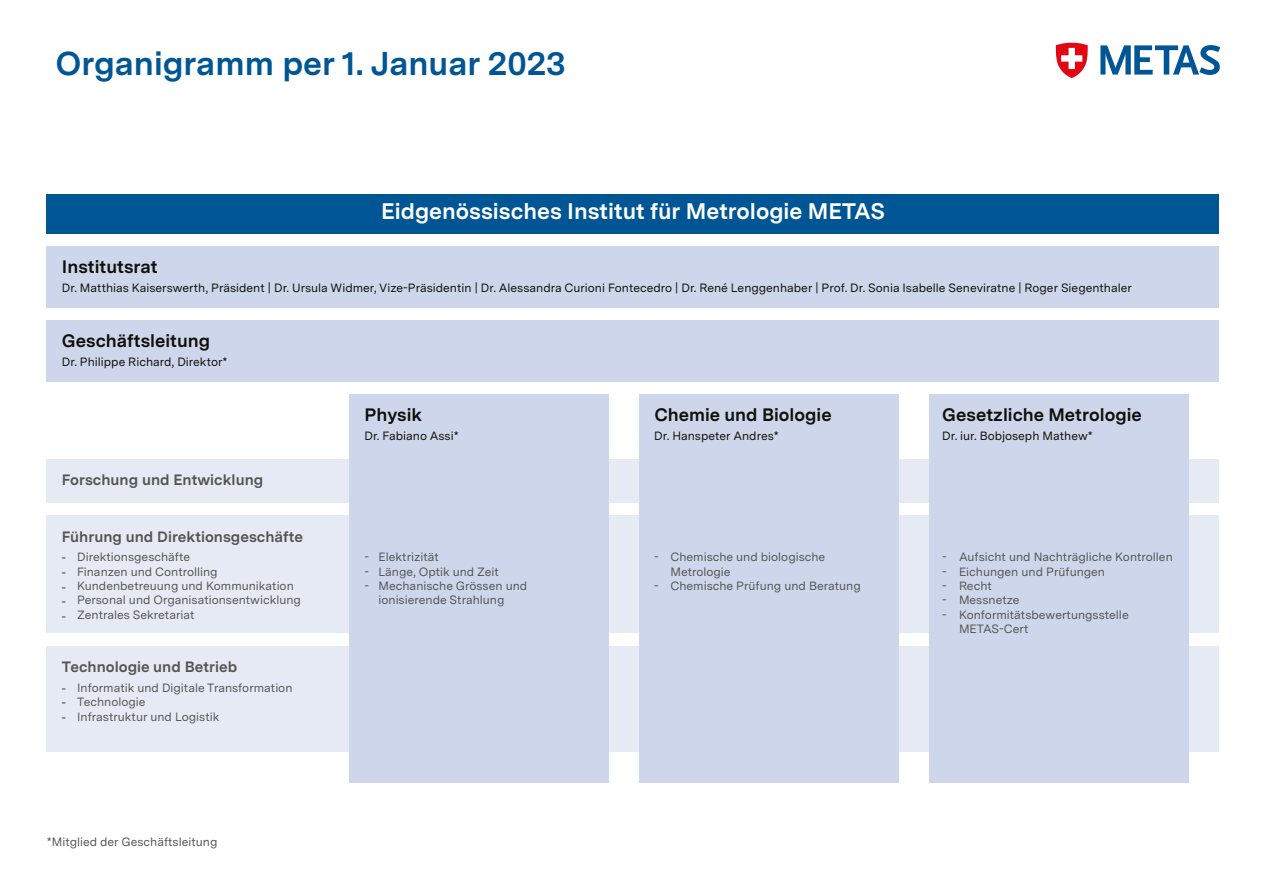
<style>
.page{position:relative;width:1263px;height:893px;background:#fff}
.page>*{position:absolute;margin:0;border:0;box-sizing:border-box;transform-origin:0 0}
.t1{font:700 33px "Messina Sans";color:#005694}
.t2{font:700 22.5px "Messina Sans";color:#fff}
.t3{font:700 18px "Messina Sans";color:#0f0f0a}
.t4{font:700 15px "Messina Sans";color:#525652}
.t5{font:12.15px/14.7px "Arial";color:#525652;text-align:justify}
.t6{font:12px/14.4px "Messina Sans";color:#525652}
.t7{font:12px "Messina Sans";color:#10100a}
</style>
<div class="page">
<svg style="left:1055px;top:43px;width:33px;height:35px"></svg>
<svg style="left:1100px;top:45px;width:120px;height:30px"></svg>
<div style="left:47px;top:646px;width:1172px;height:105px;background:#e6eaf5"></div>
<div style="left:47px;top:515px;width:1172px;height:118px;background:#e6eaf5"></div>
<div style="left:47px;top:459px;width:1172px;height:44px;background:#e6eaf5"></div>
<div style="left:639px;top:394px;width:260px;height:388px;background:#cdd6ea"></div>
<div style="left:47px;top:247px;width:1172px;height:61px;background:#cdd6ea"></div>
<div style="left:47px;top:320px;width:1172px;height:61px;background:#cdd6ea"></div>
<div style="left:349px;top:394px;width:260px;height:388px;background:#cdd6ea"></div>
<div style="left:929px;top:394px;width:259px;height:388px;background:#cdd6ea"></div>
<div style="left:47px;top:194px;width:1172px;height:40px;background:#005694"></div>
<h1 class="t1" style="left:55px;top:39px;width:512px">Organigramm per 1. Januar 2023</h1>
<h3 class="t3" style="left:62px;top:253px;width:97px">Institutsrat</h3>
<h2 class="t2" style="left:381px;top:195px;width:505px">Eidgenössisches Institut für Metrologie METAS</h2>
<p class="t7" style="left:62px;top:280px;width:1071px">Dr. Matthias Kaiserswerth, Präsident | Dr. Ursula Widmer, Vize-Präsidentin | Dr. Alessandra Curioni Fontecedro | Dr. René Lenggenhaber | Prof. Dr. Sonia Isabelle Seneviratne | Roger Siegenthaler</p>
<h3 class="t3" style="left:62px;top:327px;width:150px">Geschäftsleitung</h3>
<p class="t7" style="left:62px;top:354px;width:167px">Dr. Philippe Richard, Direktor*</p>
<p class="t4" style="left:62px;top:469px;width:203px">Forschung und Entwicklung</p>
<p class="t4" style="left:62px;top:525px;width:243px">Führung und Direktionsgeschäfte</p>
<p class="t5" style="left:62px;top:550px;width:6px">- - - - -</p>
<p class="t6" style="left:77px;top:550px;width:225px">Direktionsgeschäfte<br>Finanzen und Controlling<br>Kundenbetreuung und Kommunikation<br>Personal und Organisationsentwicklung<br>Zentrales Sekretariat</p>
<p class="t4" style="left:62px;top:656px;width:177px">Technologie und Betrieb</p>
<p class="t5" style="left:62px;top:680px;width:6px">- - -</p>
<p class="t6" style="left:77px;top:680px;width:217px">Informatik und Digitale Transformation<br>Technologie<br>Infrastruktur und Logistik</p>
<p class="t6" style="left:47px;top:835px;width:172px">*Mitglied der Geschäftsleitung</p>
<h3 class="t3" style="left:364px;top:401px;width:59px">Physik</h3>
<h3 class="t3" style="left:654px;top:401px;width:179px">Chemie und Biologie</h3>
<h3 class="t3" style="left:942px;top:401px;width:201px">Gesetzliche Metrologie</h3>
<p class="t7" style="left:364px;top:428px;width:96px">Dr. Fabiano Assi*</p>
<p class="t7" style="left:654px;top:428px;width:126px">Dr. Hanspeter Andres*</p>
<p class="t7" style="left:942px;top:428px;width:152px">Dr. iur. Bobjoseph Mathew*</p>
<p class="t6" style="left:378px;top:550px;width:150px">Elektrizität<br>Länge, Optik und Zeit<br>Mechanische Grössen und ionisierende Strahlung</p>
<p class="t6" style="left:670px;top:550px;width:192px">Chemische und biologische<br>Metrologie<br>Chemische Prüfung und Beratung</p>
<p class="t6" style="left:959px;top:550px;width:215px">Aufsicht und Nachträgliche Kontrollen<br>Eichungen und Prüfungen<br>Recht<br>Messnetze<br>Konformitätsbewertungsstelle<br>METAS-Cert</p>
<p class="t6" style="left:364px;top:550px;width:6px;text-align:justify">- - -</p>
<p class="t6" style="left:654px;top:550px;width:6px">-</p>
<p class="t6" style="left:654px;top:578px;width:6px">-</p>
<p class="t6" style="left:942px;top:550px;width:6px;text-align:justify">- - - - -</p>
</div>
